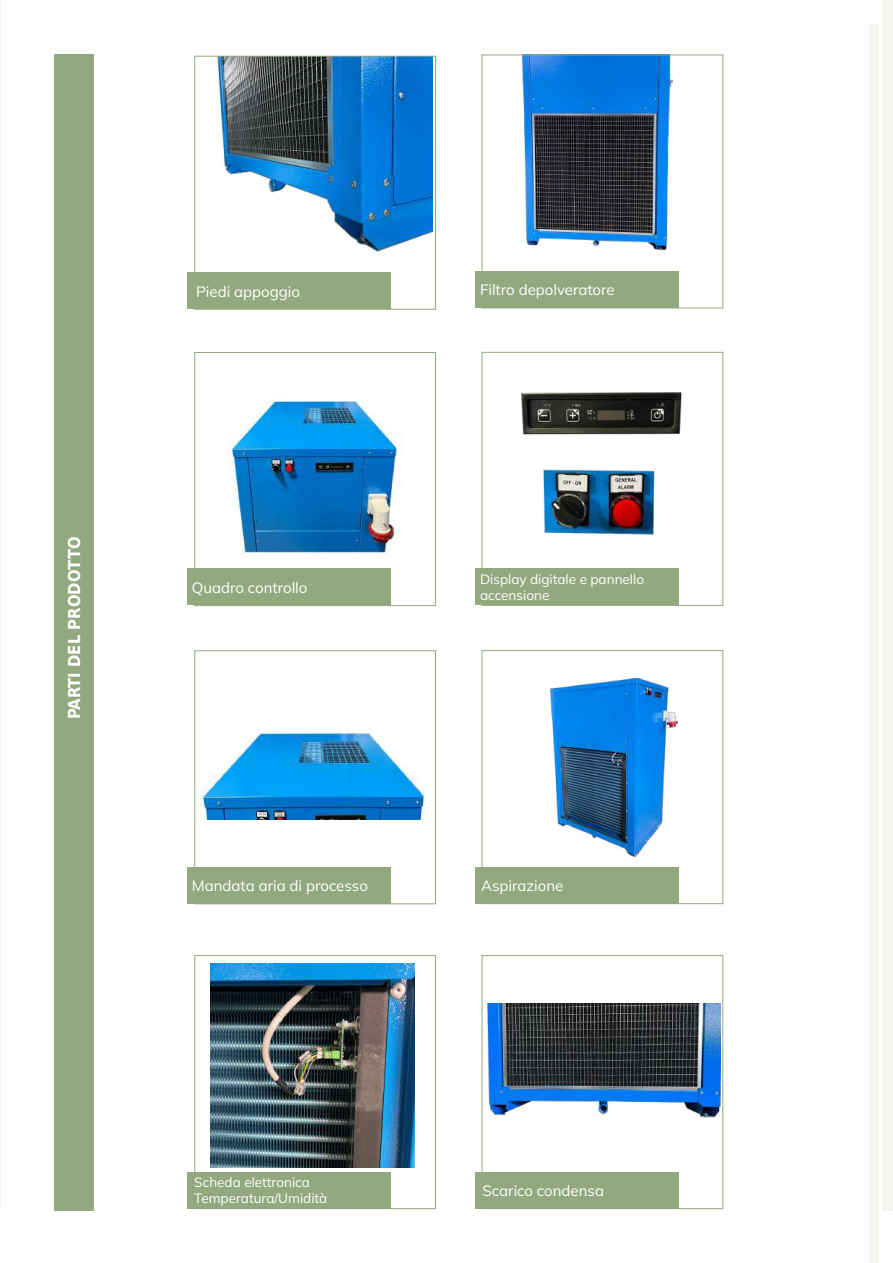
<style>
.page{position:relative;width:893px;height:1263px;background:#fff}
.page>*{position:absolute;margin:0;border:0;box-sizing:border-box;transform-origin:0 0}
.t1{font:700 16.5px "DejaVu Sans Condensed";color:#fff}
.t2{font:200 15px "Mulish";color:#fff}
.t3{font:200 13.5px/16.2px "Mulish";color:#fff}
</style>
<div class="page">
<svg style="left:0;top:0;width:1px;height:1210px"></svg>
<div style="left:54px;top:54px;width:40px;height:1156px;background:#92a97f"></div>
<div style="left:869px;top:24px;width:9px;height:1239px;background:#f4f6f2"></div>
<div style="left:883px;top:0;width:10px;height:1211px;background:#f4f6f2"></div>
<img style="left:521px;top:57px;width:152px;height:193px">
<div style="left:482px;top:55px;width:241px;height:253px;border:1px solid #92a97f"></div>
<div style="left:476px;top:271px;width:203px;height:37px;background:#92a97f"></div>
<img style="left:197px;top:398px;width:205px;height:171px">
<div style="left:195px;top:352px;width:241px;height:254px;border:1px solid #92a97f"></div>
<div style="left:188px;top:569px;width:203px;height:36px;background:#92a97f"></div>
<div style="left:195px;top:651px;width:241px;height:253px;border:1px solid #92a97f"></div>
<div style="left:482px;top:955px;width:241px;height:254px;border:1px solid #92a97f"></div>
<img style="left:211px;top:963px;width:204px;height:204px">
<div style="left:195px;top:955px;width:241px;height:254px;border:1px solid #92a97f"></div>
<div style="left:188px;top:867px;width:203px;height:36px;background:#92a97f"></div>
<div style="left:476px;top:1172px;width:203px;height:36px;background:#92a97f"></div>
<div style="left:188px;top:1172px;width:203px;height:36px;background:#92a97f"></div>
<img style="left:521px;top:392px;width:161px;height:19px">
<div style="left:482px;top:352px;width:241px;height:254px;border:1px solid #92a97f"></div>
<div style="left:476px;top:568px;width:203px;height:37px;background:#92a97f"></div>
<img style="left:549px;top:677px;width:129px;height:181px">
<div style="left:482px;top:650px;width:241px;height:254px;border:1px solid #92a97f"></div>
<img style="left:217px;top:58px;width:216px;height:194px">
<div style="left:195px;top:56px;width:241px;height:253px;border:1px solid #92a97f"></div>
<div style="left:476px;top:867px;width:203px;height:36px;background:#92a97f"></div>
<div style="left:188px;top:272px;width:203px;height:37px;background:#92a97f"></div>
<img style="left:521px;top:411px;width:160px;height:124px">
<img style="left:200px;top:728px;width:228px;height:92px">
<img style="left:487px;top:1003px;width:233px;height:115px">
<p class="t1" style="left:61px;top:719px;width:184px;rotate:-90deg">PARTI DEL PRODOTTO</p>
<p class="t2" style="left:196px;top:281px;width:105px">Piedi appoggio</p>
<p class="t2" style="left:192px;top:577px;width:117px">Quadro controllo</p>
<p class="t2" style="left:192px;top:876px;width:178px">Mandata aria di processo</p>
<p class="t3" style="left:194px;top:1174px;width:135px">Scheda elettronica<br>Temperatura/Umidità</p>
<p class="t2" style="left:480px;top:280px;width:136px">Filtro depolveratore</p>
<p class="t3" style="left:480px;top:571px;width:165px">Display digitale e pannello accensione</p>
<p class="t2" style="left:481px;top:875px;width:84px">Aspirazione</p>
<p class="t2" style="left:482px;top:1180px;width:123px">Scarico condensa</p>
</div>
